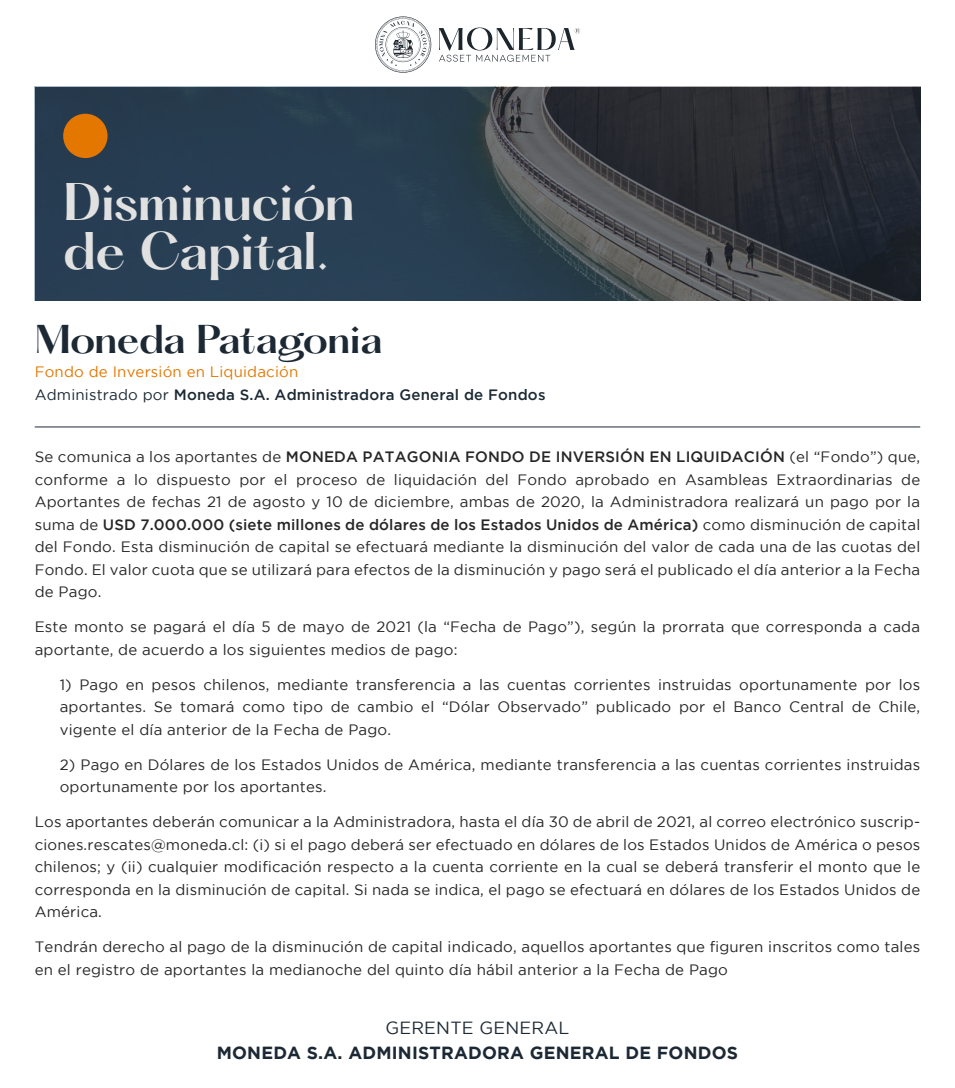
<style>
.page{position:relative;width:955px;height:1088px;background:#fff}
.page>*{position:absolute;margin:0;border:0;box-sizing:border-box;transform-origin:0 0}
.t1{font:600 46.25px/49px "Hatton";letter-spacing:-.015em;color:#e1e1e1}
.t2{font:600 35.25px "Hatton";letter-spacing:-.025em;color:#1c2934}
.t3{font:700 17.5px "Gotham";letter-spacing:.01em;color:#1c2934}
.t4{font:17.5px "Gotham";letter-spacing:.01em;color:#1c2934}
.t5{font:15px/22.5px "Gotham";letter-spacing:.01em;color:#272525;text-align:justify}
.t6{font:500 15px/22.5px "Gotham";letter-spacing:.01em;color:#1c2934}
.s1{font-weight:400;color:#e47700}
.s2{font-weight:400}
.s3{font-weight:500}
</style>
<div class="page">
<svg style="left:439px;top:28px;width:141px;height:34px"></svg>
<svg style="left:375px;top:16px;width:56px;height:57px"></svg>
<img style="left:35px;top:87px;width:884px;height:213px">
<div style="left:63px;top:114px;width:44px;height:44px;background:#e47700;border-radius:50%"></div>
<hr style="left:35px;top:426px;width:884px;height:1px;background:#1c2934">
<h1 class="t1" style="left:63px;top:180px;width:293px">Disminución de Capital.</h1>
<h2 class="t2" style="left:35px;top:320px;width:349px">Moneda Patagonia</h2>
<p class="t6" style="left:35px;top:360px;width:512px"><span class="s1">Fondo de Inversión en Liquidación<br></span><span class="s2">Administrado por</span> Moneda S.A. Administradora General de Fondos</p>
<p class="t5" style="left:35px;top:445px;width:886px">Se comunica a los aportantes de <span class="s3">MONEDA PATAGONIA FONDO DE INVERSIÓN EN LIQUIDACIÓN</span> (el “Fondo”) que, conforme a lo dispuesto por el proceso de liquidación del Fondo aprobado en Asambleas Extraordinarias de Aportantes de fechas 21 de agosto y 10 de diciembre, ambas de 2020, la Administradora realizará un pago por la suma de <span class="s3">USD 7.000.000 (siete millones de dólares de los Estados Unidos de América)</span> como disminución de capital del Fondo. Esta disminución de capital se efectuará mediante la disminución del valor de cada una de las cuotas del Fondo. El valor cuota que se utilizará para efectos de la disminución y pago será el publicado el día anterior a la Fecha de Pago.</p>
<p class="t5" style="left:35px;top:615px;width:886px">Este monto se pagará el día 5 de mayo de 2021 (la “Fecha de Pago”), según la prorrata que corresponda a cada aportante, de acuerdo a los siguientes medios de pago:</p>
<p class="t5" style="left:60px;top:673px;width:861px">1) Pago en pesos chilenos, mediante transferencia a las cuentas corrientes instruidas oportunamente por los aportantes. Se tomará como tipo de cambio el “Dólar Observado” publicado por el Banco Central de Chile, vigente el día anterior de la Fecha de Pago.</p>
<p class="t5" style="left:60px;top:753px;width:861px">2) Pago en Dólares de los Estados Unidos de América, mediante transferencia a las cuentas corrientes instruidas oportunamente por los aportantes.</p>
<p class="t5" style="left:35px;top:810px;width:886px">Los aportantes deberán comunicar a la Administradora, hasta el día 30 de abril de 2021, al correo electrónico suscrip&shy;ciones.rescates@moneda.cl: (i) si el pago deberá ser efectuado en dólares de los Estados Unidos de América o pesos chilenos; y (ii) cualquier modificación respecto a la cuenta corriente en la cual se deberá transferir el monto que le corresponda en la disminución de capital. Si nada se indica, el pago se efectuará en dólares de los Estados Unidos de América.</p>
<p class="t5" style="left:35px;top:935px;width:886px">Tendrán derecho al pago de la disminución de capital indicado, aquellos aportantes que figuren inscritos como tales en el registro de aportantes la medianoche del quinto día hábil anterior a la Fecha de Pago</p>
<p class="t4" style="left:385px;top:1017px;width:185px">GERENTE GENERAL</p>
<p class="t3" style="left:216px;top:1043px;width:522px">MONEDA S.A. ADMINISTRADORA GENERAL DE FONDOS</p>
</div>
